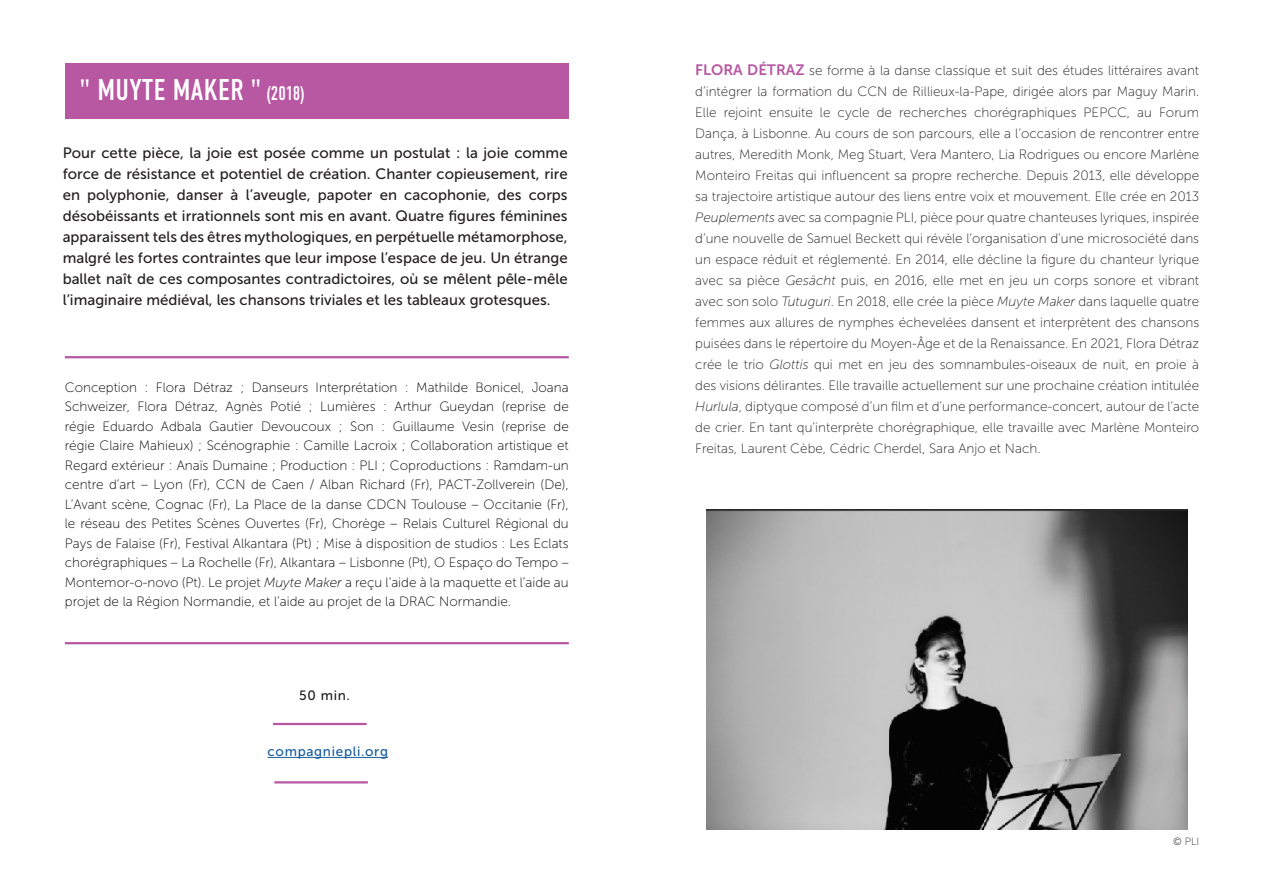
<style>
.page{position:relative;width:1263px;height:893px;background:#fff}
.page>*{position:absolute;margin:0;border:0;box-sizing:border-box;transform-origin:0 0}
.texte_presentation{font:30px "DIN Condensed";letter-spacing:.01em;color:#fff}
.GRAND_TITRE{font:15px/21px "Museo Sans 500";color:#231f20;text-align:justify}
.t1{font:13.5px/21px "Museo Sans 100";color:#231f20;text-align:justify}
.t2{font:13.5px/19.5px "Museo Sans 100";color:#000;text-align:justify}
.Genres___calendrier{font:13.5px "Museo Sans 500";letter-spacing:.05em;color:#175d9e}
.Genres___calendrier-2{font:13.5px "Museo Sans 500";color:#231f20}
.Distribution{font:10.5px "Museo Sans 100";color:#231f20}
.s1{font-size:19.8px}
.s2{font-style:italic}
.s3{font-family:"Museo Sans 700";font-size:15px;color:#b857a2}
</style>
<div class="page">
<div style="left:65px;top:63px;width:504px;height:56px;background:#b857a2"></div>
<hr style="left:65px;top:356px;width:504px;height:2px;background:#b857a2">
<hr style="left:65px;top:642px;width:504px;height:2px;background:#b857a2">
<hr style="left:273px;top:723px;width:94px;height:2px;background:#b857a2">
<img style="left:707px;top:510px;width:481px;height:319px">
<hr style="left:268px;top:757px;width:120px;height:1px;background:#175d9e">
<hr style="left:274px;top:781px;width:94px;height:2px;background:#b857a2">
<p class="texte_presentation" style="left:80px;top:73px;width:226px">" MUYTE MAKER " <span class="s1">(2018)</span></p>
<p class="GRAND_TITRE" style="left:63px;top:142px;width:506px">Pour cette pièce, la joie est posée comme un postulat : la joie comme force de résistance et potentiel de création. Chanter copieusement, rire en polyphonie, danser à l’aveugle, papoter en cacophonie, des corps désobéissants et irrationnels sont mis en avant. Quatre figures féminines apparaissent tels des êtres mythologiques, en perpétuelle métamorphose, malgré les fortes contraintes que leur impose l’espace de jeu. Un étrange ballet naît de ces composantes contradictoires, où se mêlent pêle-mêle l’imaginaire médiéval, les chansons triviales et les tableaux grotesques.</p>
<p class="t2" style="left:65px;top:378px;width:505px">Conception : Flora Détraz ; Danseurs Interprétation : Mathilde Bonicel, Joana Schweizer, Flora Détraz, Agnès Potié ; Lumières : Arthur Gueydan (reprise de régie Eduardo Adbala Gautier Devoucoux ; Son : Guillaume Vesin (reprise de régie Claire Mahieux) ; Scénographie : Camille Lacroix ; Collaboration artistique et Regard extérieur : Anaïs Dumaine ; Production : PLI ; Coproductions : Ramdam-un centre d’art – Lyon (Fr), CCN de Caen / Alban Richard (Fr), PACT-Zollverein (De), L’Avant scène, Cognac (Fr), La Place de la danse CDCN Toulouse – Occitanie (Fr), le réseau des Petites Scènes Ouvertes (Fr), Chorège – Relais Culturel Régional du Pays de Falaise (Fr), Festival Alkantara (Pt) ; Mise à disposition de studios : Les Eclats chorégraphiques – La Rochelle (Fr), Alkantara – Lisbonne (Pt), O Espaço do Tempo – Montemor-o-novo (Pt). Le projet <span class="s2">Muyte Maker</span> a reçu l’aide à la maquette et l’aide au projet de la Région Normandie, et l’aide au projet de la DRAC Normandie.</p>
<p class="Genres___calendrier-2" style="left:299px;top:688px;width:52px">50 min.</p>
<p class="Genres___calendrier" style="left:268px;top:744px;width:122px">compagniepli.org</p>
<p class="t1" style="left:695px;top:60px;width:505px"><span class="s3">FLORA DÉTRAZ</span> se forme à la danse classique et suit des études littéraires avant d’intégrer la formation du CCN de Rillieux-la-Pape, dirigée alors par Maguy Marin.<br>Elle rejoint ensuite le cycle de recherches chorégraphiques PEPCC, au Forum Dança, à Lisbonne. Au cours de son parcours, elle a l’occasion de rencontrer entre autres, Meredith Monk, Meg Stuart, Vera Mantero, Lia Rodrigues ou encore Marlène Monteiro Freitas qui influencent sa propre recherche. Depuis 2013, elle développe sa trajectoire artistique autour des liens entre voix et mouvement. Elle crée en 2013<br><span class="s2">Peuplements</span> avec sa compagnie PLI, pièce pour quatre chanteuses lyriques, inspirée d’une nouvelle de Samuel Beckett qui révèle l’organisation d’une microsociété dans un espace réduit et réglementé. En 2014, elle décline la figure du chanteur lyrique avec sa pièce <span class="s2">Gesächt</span> puis, en 2016, elle met en jeu un corps sonore et vibrant avec son solo <span class="s2">Tutuguri</span>. En 2018, elle crée la pièce <span class="s2">Muyte Maker</span> dans laquelle quatre femmes aux allures de nymphes échevelées dansent et interprètent des chansons puisées dans le répertoire du Moyen-Âge et de la Renaissance. En 2021, Flora Détraz crée le trio <span class="s2">Glottis</span> qui met en jeu des somnambules-oiseaux de nuit, en proie à des visions délirantes. Elle travaille actuellement sur une prochaine création intitulée <span class="s2">Hurlula</span>, diptyque composé d’un film et d’une performance-concert, autour de l’acte de crier. En tant qu’interprète chorégraphique, elle travaille avec Marlène Monteiro Freitas, Laurent Cèbe, Cédric Cherdel, Sara Anjo et Nach.</p>
<p class="Distribution" style="left:1173px;top:836px;width:27px">© PLI</p>
</div>
